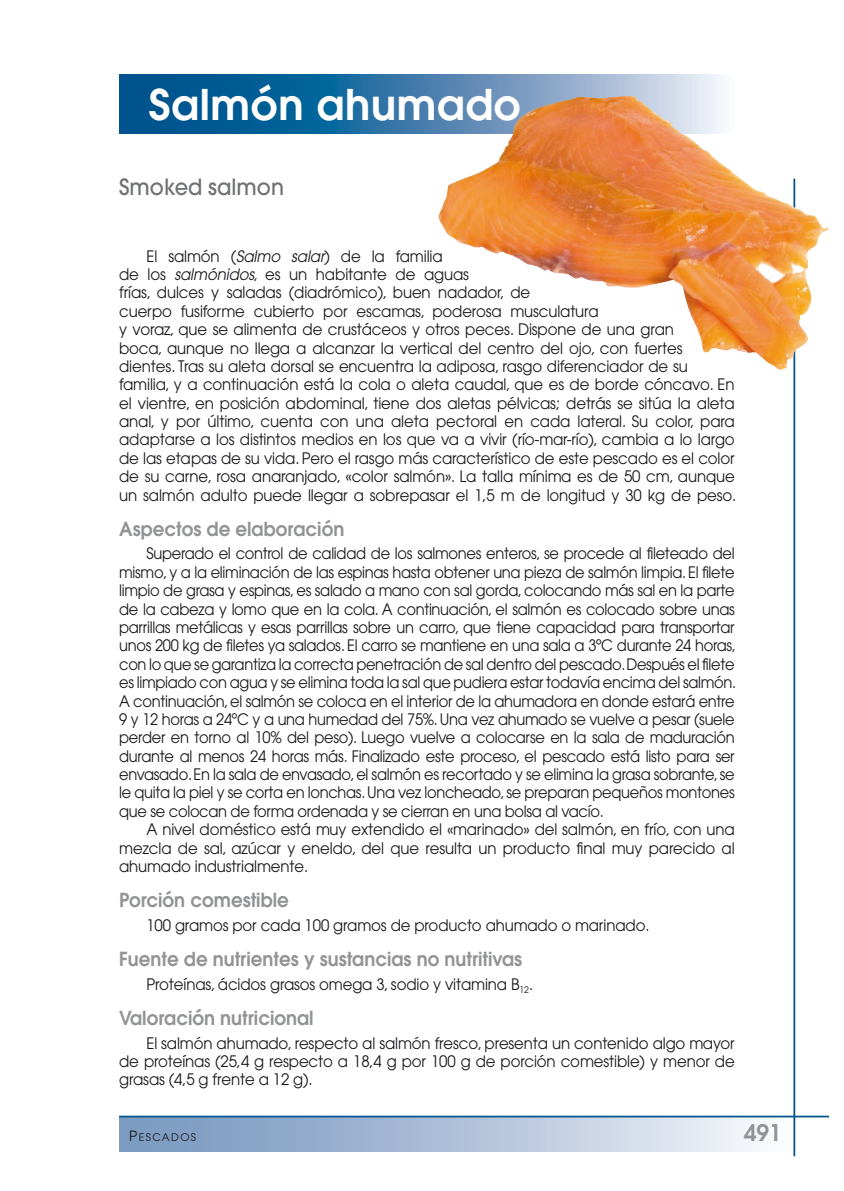
<style>
.page{position:relative;width:844px;height:1191px;background:#fff}
.page>*{position:absolute;margin:0;border:0;box-sizing:border-box;transform-origin:0 0}
.t1{font:600 42px "Avant Garde";letter-spacing:.015em;color:#fff}
.t2{font:600 22.75px "Avant Garde";color:#929395}
.t3{font:500 22.22px "Avant Garde";color:#707173;scale:.94 1}
.t4{font:600 19.25px "Avant Garde";color:#929395;scale:.95 1}
.t5{font:15.75px/18.4px "Avant Garde";letter-spacing:-.01em;color:#1a171c;text-align:justify;scale:.95 1}
.t6{font:15.75px/18.4px "Avant Garde";letter-spacing:-.01em;color:#1a171c;text-align:justify;scale:.93 1}
.t7{font:10.5px "Avant Garde";letter-spacing:.135em;color:#1a171c}
.s1{font-style:italic}
.s2{font-size:14px}
</style>
<div class="page">
<svg style="left:119px;top:74px;width:604px;height:60px;background:#3277a7"></svg>
<div style="left:119px;top:1116px;width:675px;height:35px;background:linear-gradient(to right,#7092bb,#f6f7fb)"></div>
<hr style="left:119px;top:1115px;width:709px;height:2px;background:#00538e">
<hr style="left:793px;top:179px;width:2px;height:977px;background:#00538e">
<img style="left:437px;top:96px;width:391px;height:274px">
<h1 class="t1" style="left:149px;top:77px;width:373px">Salmón ahumado</h1>
<h3 class="t3" style="left:119px;top:173px;width:177px">Smoked salmon</h3>
<p class="t5" style="left:119px;top:247px;width:651px;text-align:left;text-indent:27px">El salmón (<span class="s1">Salmo salar</span>) de la familia<br>de los <span class="s1">salmónidos</span>, es un habitante de aguas<br>frías, dulces y saladas (diadrómico), buen nadador, de<br>cuerpo fusiforme cubierto por escamas, poderosa musculatura<br>y voraz, que se alimenta de crustáceos y otros peces. Dispone de una gran<br>boca, aunque no llega a alcanzar la vertical del centro del ojo, con fuertes dientes. Tras su aleta dorsal se encuentra la adiposa, rasgo diferenciador de su familia, y a continuación está la cola o aleta caudal, que es de borde cóncavo. En el vientre, en posición abdominal, tiene dos aletas pélvicas; detrás se sitúa la aleta anal, y por último, cuenta con una aleta pectoral en cada lateral. Su color, para adaptarse a los distintos medios en los que va a vivir (río-mar-río), cambia a lo largo de las etapas de su vida. Pero el rasgo más característico de este pescado es el color de su carne, rosa anaranjado, «color salmón». La talla mínima es de 50 cm, aunque un salmón adulto puede llegar a sobrepasar el 1,5 m de longitud y 30 kg de peso.</p>
<p class="t4" style="left:119px;top:516px;width:238px">Aspectos de elaboración</p>
<p class="t6" style="left:119px;top:544px;width:665px;text-indent:27px">Superado el control de calidad de los salmones enteros, se procede al fileteado del mismo, y a la eliminación de las espinas hasta obtener una pieza de salmón limpia. El filete limpio de grasa y espinas, es salado a mano con sal gorda, colocando más sal en la parte de la cabeza y lomo que en la cola. A continuación, el salmón es colocado sobre unas parrillas metálicas y esas parrillas sobre un carro, que tiene capacidad para transportar unos 200 kg de filetes ya salados. El carro se mantiene en una sala a 3ºC durante 24 horas, con lo que se garantiza la correcta penetración de sal dentro del pescado. Después el filete es limpiado con agua y se elimina toda la sal que pudiera estar todavía encima del salmón.<br>A continuación, el salmón se coloca en el interior de la ahumadora en donde estará entre 9 y 12 horas a 24ºC y a una humedad del 75%. Una vez ahumado se vuelve a pesar (suele perder en torno al 10% del peso). Luego vuelve a colocarse en la sala de maduración durante al menos 24 horas más. Finalizado este proceso, el pescado está listo para ser envasado. En la sala de envasado, el salmón es recortado y se elimina la grasa sobrante, se le quita la piel y se corta en lonchas. Una vez loncheado, se preparan pequeños montones que se colocan de forma ordenada y se cierran en una bolsa al vacío.</p>
<p class="t5" style="left:119px;top:820px;width:649px;text-indent:27px">A nivel doméstico está muy extendido el «marinado» del salmón, en frío, con una mezcla de sal, azúcar y eneldo, del que resulta un producto final muy parecido al ahumado industrialmente.</p>
<p class="t4" style="left:119px;top:887px;width:180px">Porción comestible</p>
<p class="t5" style="left:146px;top:915px;width:531px">100 gramos por cada 100 gramos de producto ahumado o marinado.</p>
<p class="t4" style="left:119px;top:946px;width:426px">Fuente de nutrientes y sustancias no nutritivas</p>
<p class="t5" style="left:146px;top:974px;width:408px">Proteínas, ácidos grasos omega 3, sodio y vitamina B<sub>12</sub>.</p>
<p class="t4" style="left:119px;top:1005px;width:206px">Valoración nutricional</p>
<p class="t5" style="left:119px;top:1033px;width:649px;text-indent:27px">El salmón ahumado, respecto al salmón fresco, presenta un contenido algo mayor de proteínas (25,4 g respecto a 18,4 g por 100 g de porción comestible) y menor de grasas (4,5 g frente a 12 g).</p>
<p class="t7" style="left:129px;top:1131px;width:68px"><span class="s2">P</span>ESCADOS</p>
<h2 class="t2" style="left:743px;top:1118px;width:40px">491</h2>
</div>
